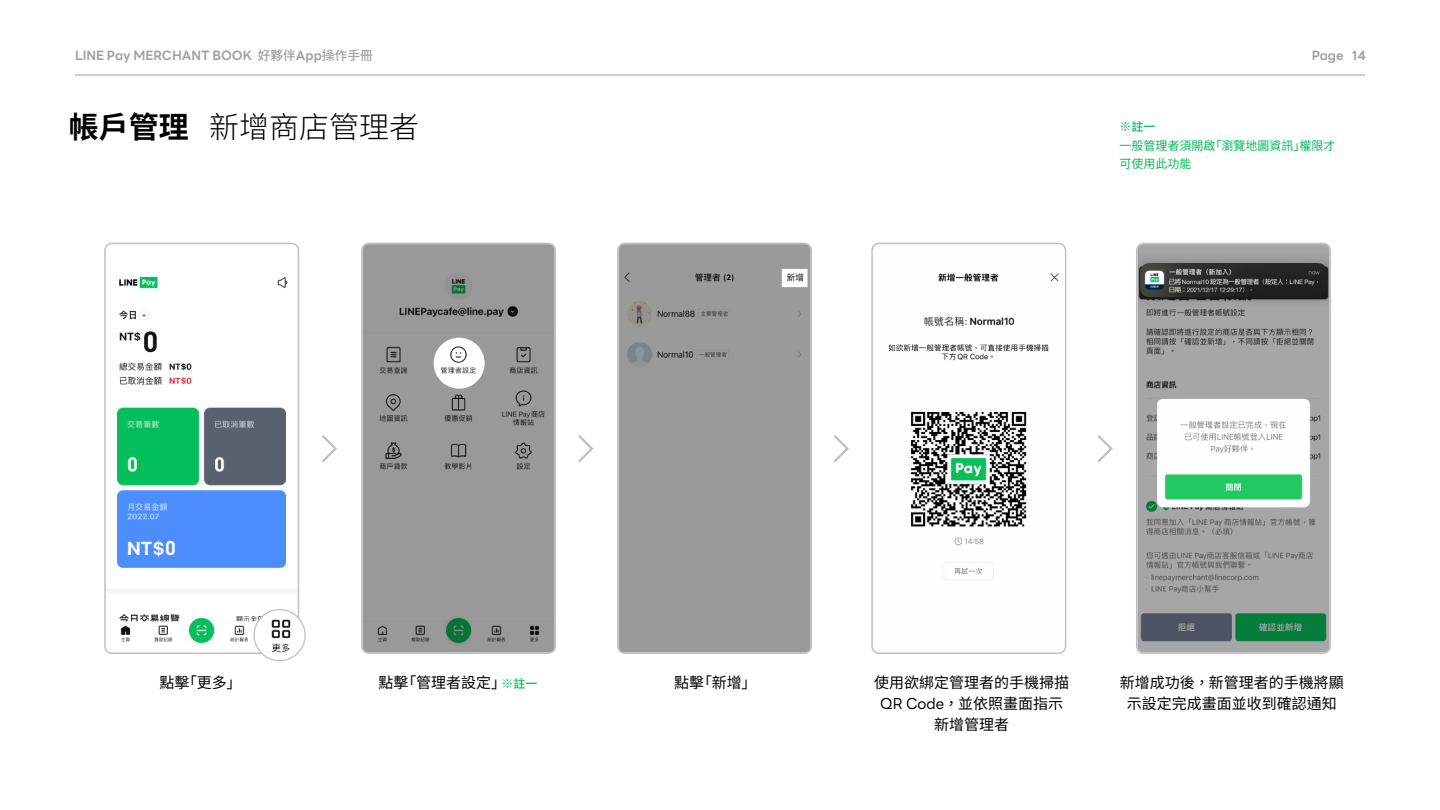
<style>
.page{position:relative;width:1440px;height:810px;background:#fff}
.page>*{position:absolute;margin:0;border:0;box-sizing:border-box;transform-origin:0 0}
.t1{font:300 30px "Noto Sans CJ Ktc";color:#000}
.t2{font:15px/21px "Noto Sans CJ Ktc";color:#000;text-align:center}
.t3{font:700 12.75px "LINE Seed";color:#a1a1a1}
.t4{font:12px/18.8px "Noto Sans CJ Ktc";color:#08b65b}
.t5{font:700 7.5px "LINE Seed Sans";color:#000}
.s1{font-family:"Noto Sans CJ Ktc";font-weight:500}
.s2{font-weight:700}
.s3{font-weight:500}
.s4{font-size:12px;color:#08b65b}
.s5{font-weight:500;font-size:12px;color:#08b65b}
.s6{font-family:"LINE Seed Sans"}
</style>
<div class="page">
<hr style="left:75px;top:75px;width:1290px;height:1px;background:#a1a1a1">
<svg style="left:578px;top:435px;width:16px;height:28px"></svg>
<svg style="left:322px;top:435px;width:15px;height:28px"></svg>
<svg style="left:833px;top:435px;width:16px;height:28px"></svg>
<svg style="left:104px;top:243px;width:195px;height:411px"></svg>
<img style="left:254px;top:610px;width:51px;height:51px;border-radius:26px">
<div style="left:253px;top:609px;width:53px;height:52px;border:1px solid #bfc0c1;border-radius:50%"></div>
<svg style="left:361px;top:243px;width:195px;height:411px;background:#989998"></svg>
<div style="left:617px;top:243px;width:195px;height:411px;background:#9a9a9a"></div>
<svg style="left:871px;top:243px;width:195px;height:411px"></svg>
<svg style="left:1097px;top:435px;width:16px;height:27px"></svg>
<svg style="left:1136px;top:243px;width:195px;height:411px;background:#99a49e"></svg>
<p class="t3" style="left:75px;top:50px;width:299px">LINE Pay MERCHANT BOOK <span class="s1">好夥伴</span>App<span class="s1">操作手冊</span></p>
<p class="t3" style="left:1312px;top:50px;width:56px">Page 14</p>
<h1 class="t1" style="left:69px;top:110px;width:352px"><span class="s2">帳戶管理</span> 新增商店管理者</h1>
<p class="t5" style="left:726px;top:274px;width:6px">2</p>
<p class="t4" style="left:1120px;top:117px;width:217px">※<span class="s3">註一<br></span>一般管理者須開啟「瀏覽地圖資訊」權限才可使用此功能</p>
<p class="t2" style="left:159px;top:673px;width:84px">點擊「更多」</p>
<p class="t2" style="left:379px;top:673px;width:160px">點擊「管理者設定」<span class="s4">※</span><span class="s5">註一</span></p>
<p class="t2" style="left:674px;top:673px;width:84px">點擊「新增」</p>
<p class="t2" style="left:874px;top:673px;width:196px">使用欲綁定管理者的手機掃描<br><span class="s6">QR Code</span> ， 並依照畫面指示新增管理者</p>
<p class="t2" style="left:1120px;top:673px;width:226px">新增成功後 ， 新管理者的手機將顯示設定完成畫面並收到確認通知</p>
</div>
